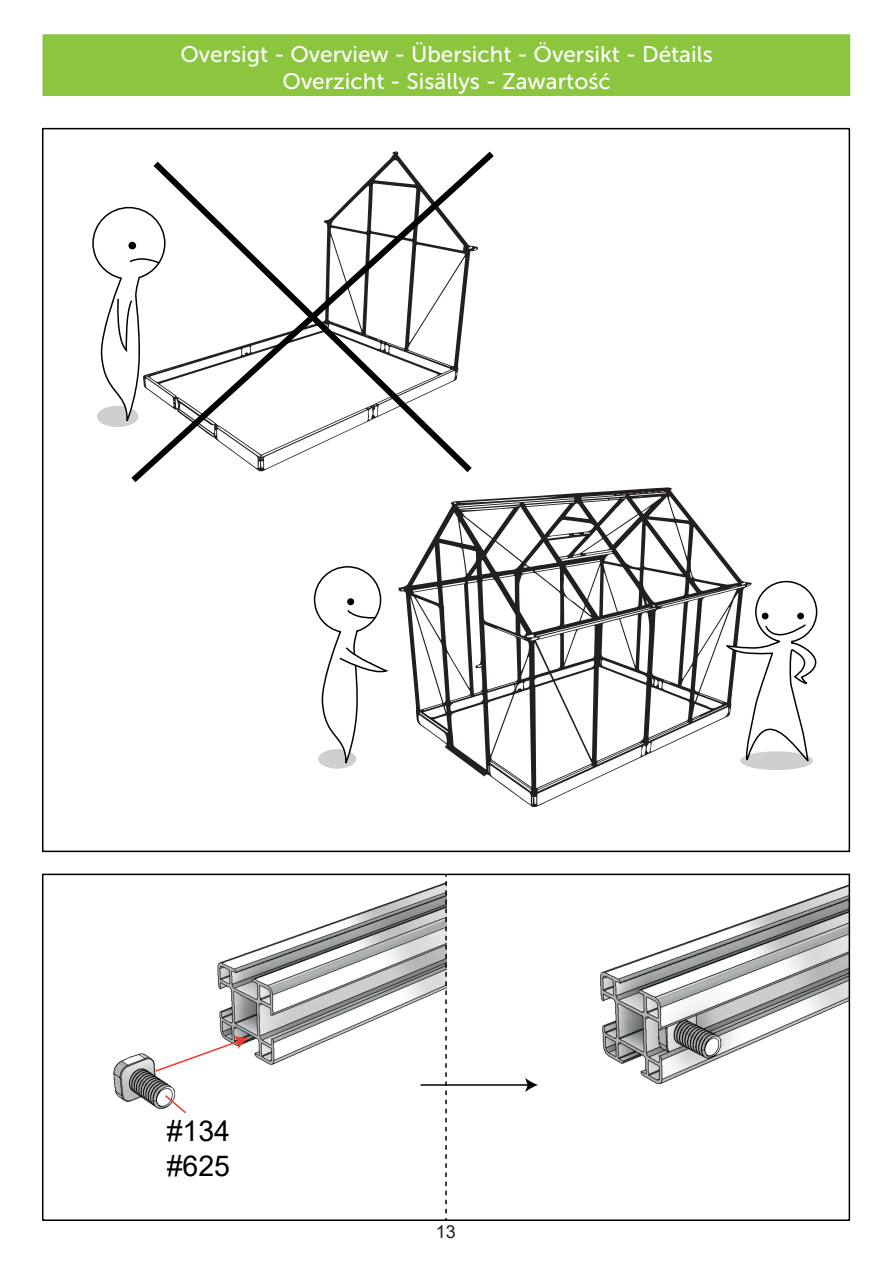
<style>
.page{position:relative;width:893px;height:1263px;background:#fff}
.page>*{position:absolute;margin:0;border:0;box-sizing:border-box;transform-origin:0 0}
.t1{font:28.65px/34.5px "Arial";color:#000001}
.Museo_Sans_500{font:22.5px "Museo Sans 500";color:#fff}
.t2{font:18px "Arial";color:#231f20}
</style>
<div class="page">
<div style="left:43px;top:34px;width:807px;height:62px;background:#8bc63e;border:2px solid #8bc63e"></div>
<img style="left:107px;top:852px;width:339px;height:257px">
<img style="left:477px;top:852px;width:372px;height:233px">
<svg style="left:398px;top:487px;width:354px;height:320px"></svg>
<div style="left:318px;top:749px;width:38px;height:20px;background:#ced0d0;border-radius:50%"></div>
<svg style="left:313px;top:566px;width:75px;height:198px"></svg>
<div style="left:347px;top:598px;width:7px;height:7px;background:#000001;border-radius:50%"></div>
<div style="left:97px;top:406px;width:41px;height:21px;background:#ced0d0;border-radius:50%"></div>
<svg style="left:92px;top:207px;width:33px;height:215px"></svg>
<div style="left:740px;top:751px;width:73px;height:19px;background:#ced0d0;border-radius:50%"></div>
<svg style="left:725px;top:580px;width:93px;height:181px"></svg>
<svg style="left:125px;top:151px;width:375px;height:337px"></svg>
<svg style="left:147px;top:155px;width:331px;height:323px"></svg>
<svg style="left:445px;top:874px;width:2px;height:346px"></svg>
<svg style="left:154px;top:1035px;width:94px;height:38px"></svg>
<svg style="left:163px;top:1094px;width:25px;height:20px"></svg>
<hr style="left:421px;top:1084px;width:108px;height:2px;background:#000001">
<svg style="left:525px;top:1078px;width:13px;height:14px"></svg>
<p class="Museo_Sans_500" style="left:180px;top:42px;width:534px">Oversigt - Overview - Übersicht - Översikt - Détails</p>
<p class="Museo_Sans_500" style="left:283px;top:69px;width:330px">Overzicht - Sisällys - Zawartość</p>
<p class="t1" style="left:167px;top:1114px;width:65px">#134 #625</p>
<p class="t2" style="left:436px;top:1219px;width:22px">13</p>
</div>
